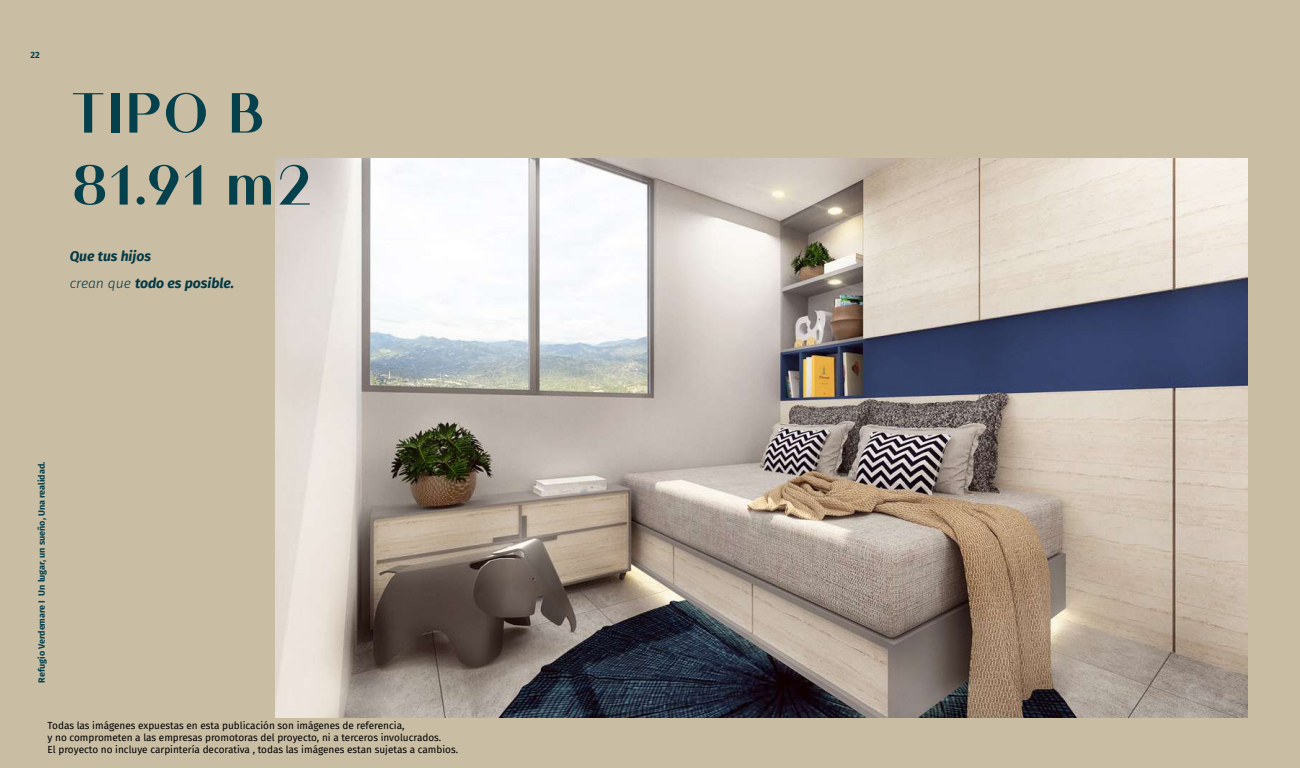
<style>
.page{position:relative;width:1300px;height:768px;background:#c9bda3}
.page>*{position:absolute;margin:0;border:0;box-sizing:border-box;transform-origin:0 0}
.t1{font:700 60px/72px "Athena";letter-spacing:-.01em;color:#05404d}
.t2{font:italic 700 14px/27px "Fira Sans";color:#043945}
.t3{font:10px/12px "Fira Sans";color:#000}
.t4{font:700 9px "Fira Sans";color:#05404d}
.s1{font-weight:300}
</style>
<div class="page">
<img style="left:276px;top:159px;width:971px;height:558px">
<p class="t4" style="left:30px;top:47px;width:11px">22</p>
<h1 class="t1" style="left:70px;top:75px;width:245px">TIPO B<br>81.91 m2</h1>
<h2 class="t2" style="left:70px;top:242px;width:166px">Que tus hijos<br><span class="s1">crean que</span> todo es posible.</h2>
<p class="t4" style="left:34px;top:683px;width:222px;rotate:-90deg">Refugio Verdemare I Un lugar, un sueño, Una realidad.</p>
<p class="t3" style="left:48px;top:720px;width:412px">Todas las imágenes expuestas en esta publicación son imágenes de referencia,<br>y no comprometen a las empresas promotoras del proyecto, ni a terceros involucrados.<br>El proyecto no incluye carpintería decorativa , todas las imágenes estan sujetas a cambios.</p>
</div>
